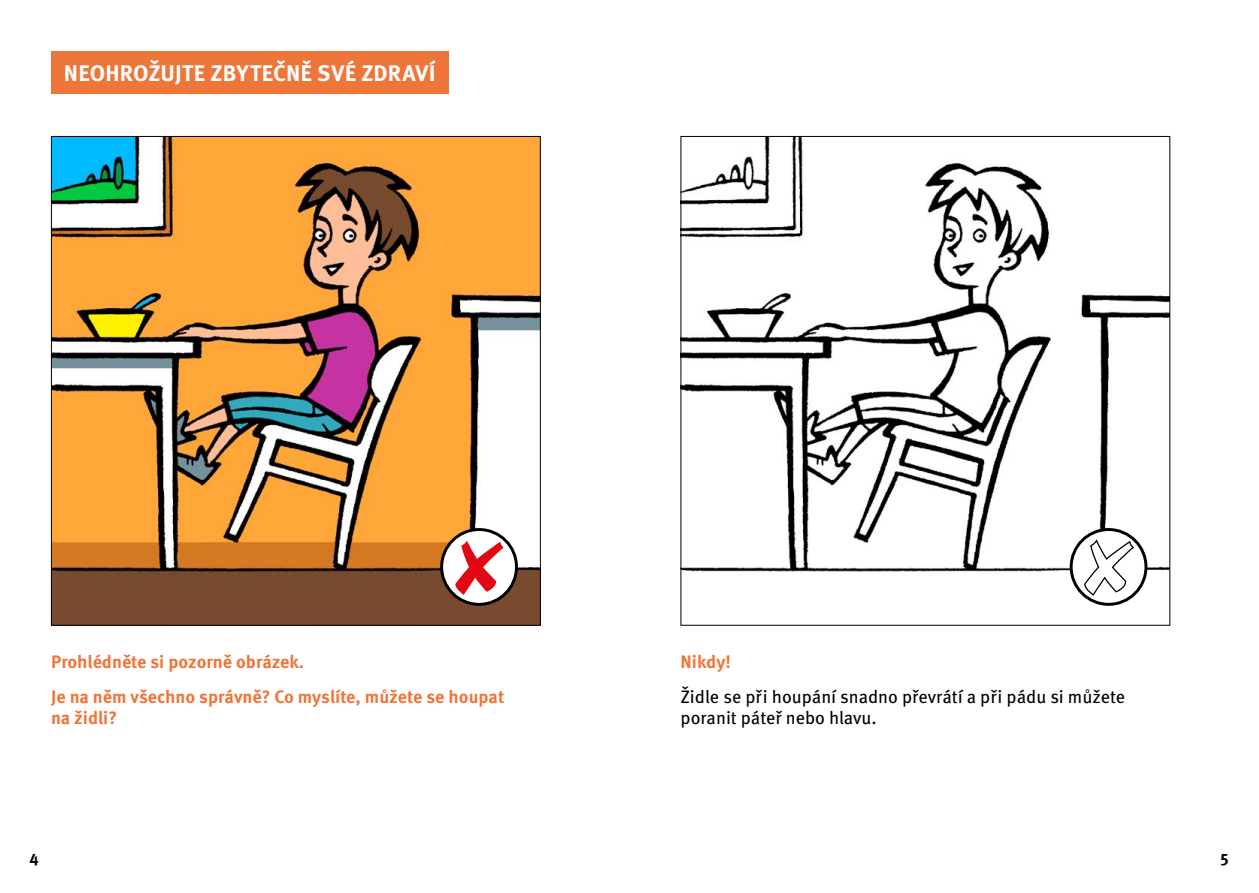
<style>
.page{position:relative;width:1259px;height:893px;background:#fff}
.page>*{position:absolute;margin:0;border:0;box-sizing:border-box;transform-origin:0 0}
.t1{font:700 22.5px "Meta Pro";letter-spacing:.005em;color:#fff}
.t2{font:700 18px/34.3px "Meta Pro";color:#ee763b}
.t3{font:18px/21.6px "Meta Pro";color:#000}
.t4{font:700 16.5px "Meta Pro";color:#000}
</style>
<div class="page">
<img style="left:53px;top:138px;width:486px;height:486px">
<svg style="left:442px;top:529px;width:74px;height:75px"></svg>
<div style="left:440px;top:528px;width:78px;height:78px;border:3px solid #000;border-radius:50%"></div>
<svg style="left:455px;top:541px;width:49px;height:54px"></svg>
<img style="left:682px;top:138px;width:486px;height:468px">
<svg style="left:1071px;top:529px;width:75px;height:75px"></svg>
<div style="left:1069px;top:528px;width:78px;height:78px;border:3px solid #000;border-radius:50%"></div>
<svg style="left:1083px;top:538px;width:52px;height:58px"></svg>
<div style="left:51px;top:51px;width:397px;height:43px;background:#ee763b"></div>
<p class="t1" style="left:64px;top:59px;width:373px">NEOHROŽUJTE ZBYTEČNĚ SVÉ ZDRAVÍ</p>
<p class="t2" style="left:51px;top:645px;width:455px">Prohlédněte si pozorně obrázek.<br>Je na něm všechno správně? Co myslíte, můžete se houpat</p>
<p class="t2" style="left:51px;top:701px;width:68px">na židli?</p>
<p class="t2" style="left:680px;top:645px;width:52px">Nikdy!</p>
<p class="t3" style="left:680px;top:686px;width:446px">Židle se při houpání snadno převrátí a při pádu si můžete poranit páteř nebo hlavu.</p>
<p class="t4" style="left:30px;top:849px;width:11px">4</p>
<p class="t4" style="left:1220px;top:849px;width:10px">5</p>
</div>
